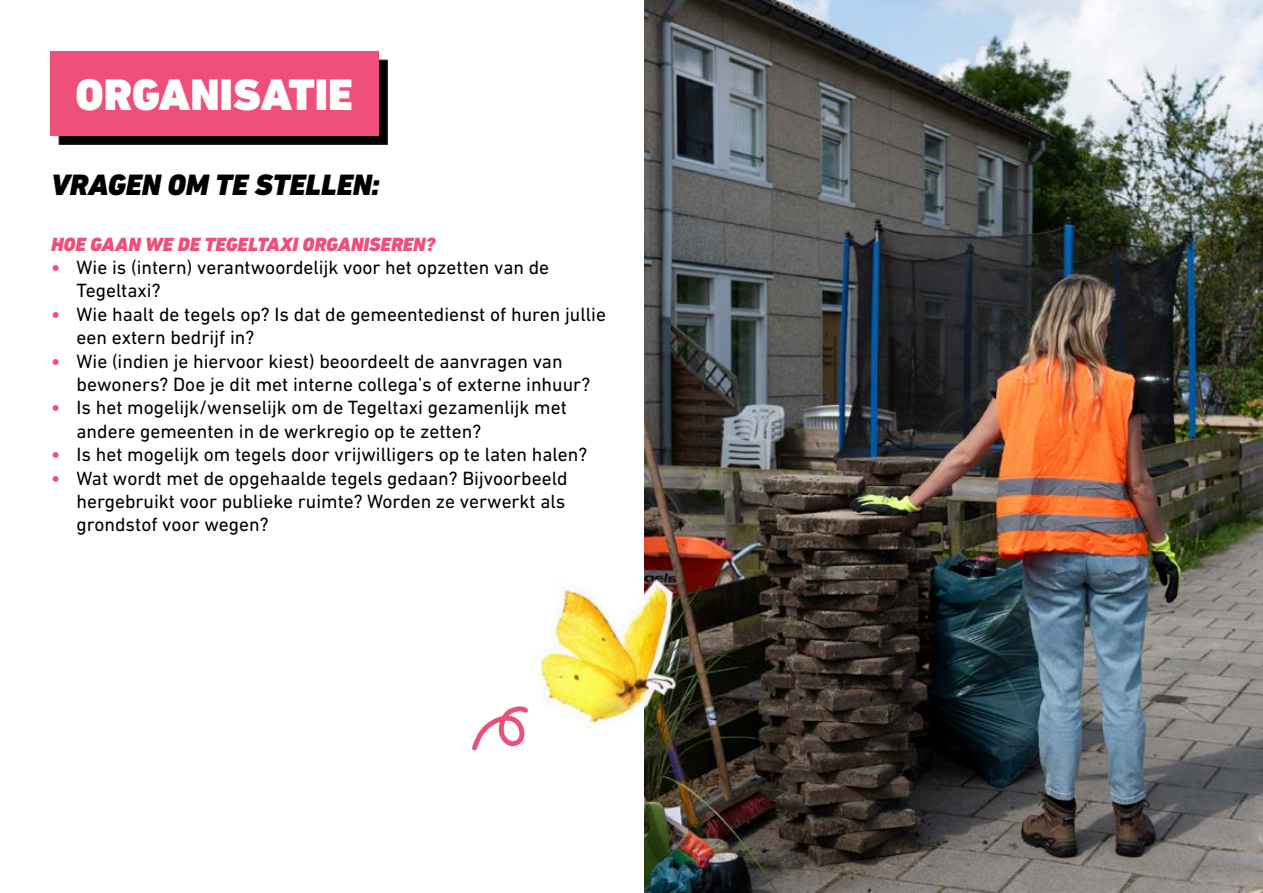
<style>
.page{position:relative;width:1263px;height:893px;background:#fff}
.page>*{position:absolute;margin:0;border:0;box-sizing:border-box;transform-origin:0 0}
.t1{font:900 45px "DIN Next LT Pro";color:#fff}
.t2{font:italic 900 30px "DIN Next LT Pro";color:#000}
.t3{font:19.5px/23.4px "DIN Next LT Pro";color:#000}
.t4{font:italic 900 19.5px "DIN Next LT Pro";color:#ef4f7b}
.s1{font-weight:700;color:#ef4f7b}
</style>
<div class="page">
<div style="left:59px;top:60px;width:329px;height:85px;background:#000"></div>
<div style="left:50px;top:51px;width:328px;height:85px;background:#ef4f7b"></div>
<img style="left:644px;top:0;width:619px;height:893px">
<svg style="left:472px;top:717px;width:27px;height:34px"></svg>
<img style="left:499px;top:538px;width:221px;height:229px">
<h1 class="t1" style="left:75px;top:68px;width:279px">ORGANISATIE</h1>
<h2 class="t2" style="left:51px;top:167px;width:330px">VRAGEN OM TE STELLEN:</h2>
<p class="t4" style="left:51px;top:232px;width:386px">HOE GAAN WE DE TEGELTAXI ORGANISEREN?</p>
<p class="t3" style="left:77px;top:255px;width:474px;text-indent:-26px"><span class="s1">•</span> Wie is (intern) verantwoordelijk voor het opzetten van de<br>Tegeltaxi?</p>
<p class="t3" style="left:77px;top:302px;width:531px;text-indent:-26px"><span class="s1">•</span> Wie haalt de tegels op? Is dat de gemeentedienst of huren jullie een extern bedrijf in?</p>
<p class="t3" style="left:77px;top:349px;width:515px;text-indent:-26px"><span class="s1">•</span> Wie (indien je hiervoor kiest) beoordeelt de aanvragen van bewoners? Doe je dit met interne collega’s of externe inhuur?</p>
<p class="t3" style="left:77px;top:396px;width:492px;text-indent:-26px"><span class="s1">•</span> Is het mogelijk/wenselijk om de Tegeltaxi gezamenlijk met andere gemeenten in de werkregio op te zetten?</p>
<p class="t3" style="left:51px;top:443px;width:538px"><span class="s1">•</span> Is het mogelijk om tegels door vrijwilligers op te laten halen?</p>
<p class="t3" style="left:77px;top:466px;width:493px;text-align:justify;text-indent:-26px"><span class="s1">•</span> Wat wordt met de opgehaalde tegels gedaan? Bijvoorbeeld hergebruikt voor publieke ruimte? Worden ze verwerkt als grondstof voor wegen?</p>
</div>
